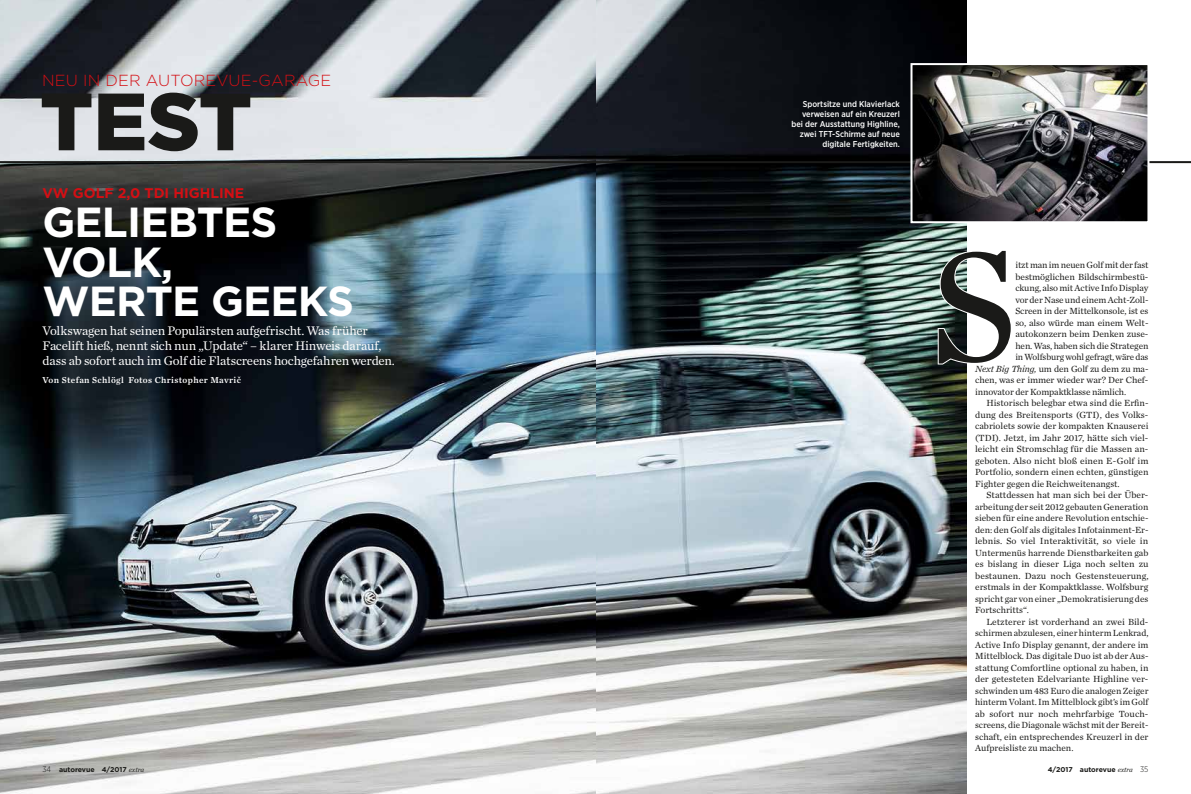
<style>
.page{position:relative;width:1191px;height:794px;background:#fff}
.page>*{position:absolute;margin:0;border:0;box-sizing:border-box;transform-origin:0 0}
.t1{font:161px "Chronicle Text G1";color:#1a1a18}
.t2{font:900 81px "Gotham";color:#1a1a18}
.t3{font:700 42px/39px "Gotham";letter-spacing:-.02em;color:#fff}
.t4{font:300 16px "Gotham";letter-spacing:.01em;color:#d40f14}
.t5{font:700 14px "Gotham";color:#d40f14}
.t6{font:13px/15px "Chronicle Text G1";letter-spacing:-.015em;color:#fff}
.t7{font:9.3px "Chronicle Text G1";color:#1a1a18}
.t8{font:9px "Chronicle Text G1 Semi";letter-spacing:.04em;color:#fff}
.t9{font:500 8.5px/10px "Gotham Narrow";color:#fff;text-align:right}
.t10{font:700 7px "Gotham";color:#1a1a18}
.s1{font-style:italic}
.s2{font-family:"Gotham Narrow";font-weight:300;font-size:8px}
.s3{font-family:"Chronicle Text G1";font-weight:400;font-style:italic}
</style>
<div class="page">
<img style="left:595px;top:0;width:371px;height:794px">
<img style="left:0;top:0;width:595px;height:794px">
<hr style="left:0;top:161px;width:1191px;height:2px;background:#1a1a18">
<svg style="left:936px;top:249px;width:31px;height:116px"></svg>
<img style="left:913px;top:66px;width:233px;height:154px">
<div style="left:910px;top:63px;width:239px;height:160px;border:2px solid #fff"></div>
<h3 class="t4" style="left:42px;top:70px;width:291px">NEU IN DER AUTOREVUE-GARAGE</h3>
<h2 class="t2" style="left:40px;top:66px;width:214px">TEST</h2>
<h3 class="t5" style="left:43px;top:184px;width:203px">VW GOLF 2,0 TDI HIGHLINE</h3>
<h3 class="t3" style="left:43px;top:203px;width:313px">GELIEBTES<br>VOLK,<br>WERTE GEEKS</h3>
<h3 class="t6" style="left:43px;top:322px;width:354px">Volkswagen hat seinen Populärsten aufgefrischt. Was früher<br>Facelift hieß, nennt sich nun „Update“ – klarer Hinweis darauf, dass ab sofort auch im Golf die Flatscreens hochgefahren werden.</h3>
<p class="t8" style="left:43px;top:373px;width:200px">Von Stefan Schlögl Fotos Christopher Mavrič</p>
<p class="t9" style="left:791px;top:99px;width:110px">Sportsitze und Klavierlack verweisen auf ein Kreuzerl bei der Ausstattung Highline, zwei TFT-Schirme auf neue digitale Fertigkeiten.</p>
<h1 class="t1" style="left:931px;top:185px;width:87px">S</h1>
<p class="t7" style="left:1015px;top:258px;width:135px">itzt man im neuen Golf mit der fast</p>
<p class="t7" style="left:1015px;top:270px;width:135px">bestmöglichen Bildschirmbestü-</p>
<p class="t7" style="left:1015px;top:281px;width:135px">ckung, also mit Active Info Display</p>
<p class="t7" style="left:1015px;top:293px;width:135px">vor der Nase und einem Acht-Zoll-</p>
<p class="t7" style="left:1015px;top:304px;width:135px">Screen in der Mittelkonsole, ist es</p>
<p class="t7" style="left:1015px;top:316px;width:133px">so, also würde man einem Welt-</p>
<p class="t7" style="left:1015px;top:327px;width:135px">autokonzern beim Denken zuse-</p>
<p class="t7" style="left:1015px;top:339px;width:135px">hen. Was, haben sich die Strategen</p>
<p class="t7" style="left:1015px;top:350px;width:135px">in Wolfsburg wohl gefragt, wäre das</p>
<p class="t7" style="left:975px;top:362px;width:175px"><span class="s1">Next Big Thing,</span> um den Golf zu dem zu ma-</p>
<p class="t7" style="left:975px;top:373px;width:174px">chen, was er immer wieder war? Der Chef-</p>
<p class="t7" style="left:975px;top:385px;width:153px">innovator der Kompaktklasse nämlich.</p>
<p class="t7" style="left:986px;top:396px;width:163px">Historisch belegbar etwa sind die Erfin-</p>
<p class="t7" style="left:975px;top:408px;width:174px">dung des Breitensports (GTI), des Volks-</p>
<p class="t7" style="left:975px;top:419px;width:175px">cabriolets sowie der kompakten Knauserei</p>
<p class="t7" style="left:975px;top:431px;width:175px">(TDI). Jetzt, im Jahr 2017, hätte sich viel-</p>
<p class="t7" style="left:975px;top:442px;width:174px">leicht ein Stromschlag für die Massen an-</p>
<p class="t7" style="left:975px;top:454px;width:175px">geboten. Also nicht bloß einen E-Golf im</p>
<p class="t7" style="left:975px;top:465px;width:175px">Portfolio, sondern einen echten, günstigen</p>
<p class="t7" style="left:975px;top:477px;width:146px">Fighter gegen die Reichweitenangst.</p>
<p class="t7" style="left:986px;top:488px;width:162px">Stattdessen hat man sich bei der Über-</p>
<p class="t7" style="left:975px;top:500px;width:175px">arbeitung der seit 2012 gebauten Generation</p>
<p class="t7" style="left:975px;top:511px;width:175px">sieben für eine andere Revolution entschie-</p>
<p class="t7" style="left:975px;top:523px;width:175px">den: den Golf als digitales Infotainment-Er-</p>
<p class="t7" style="left:975px;top:534px;width:175px">lebnis. So viel Interaktivität, so viele in</p>
<p class="t7" style="left:975px;top:546px;width:175px">Untermenüs harrende Dienstbarkeiten gab</p>
<p class="t7" style="left:975px;top:557px;width:175px">es bislang in dieser Liga noch selten zu</p>
<p class="t7" style="left:975px;top:569px;width:175px">bestaunen. Dazu noch Gestensteuerung,</p>
<p class="t7" style="left:975px;top:580px;width:175px">erstmals in der Kompaktklasse. Wolfsburg</p>
<p class="t7" style="left:975px;top:592px;width:175px">spricht gar von einer „Demokratisierung des</p>
<p class="t7" style="left:975px;top:603px;width:55px">Fortschritts“.</p>
<p class="t7" style="left:986px;top:615px;width:163px">Letzterer ist vorderhand an zwei Bild-</p>
<p class="t7" style="left:975px;top:626px;width:175px">schirmen abzulesen, einer hinterm Lenkrad,</p>
<p class="t7" style="left:975px;top:638px;width:175px">Active Info Display genannt, der andere im</p>
<p class="t7" style="left:975px;top:649px;width:175px">Mittelblock. Das digitale Duo ist ab der Aus-</p>
<p class="t7" style="left:975px;top:661px;width:175px">stattung Comfortline optional zu haben, in</p>
<p class="t7" style="left:975px;top:672px;width:175px">der getesteten Edelvariante Highline ver-</p>
<p class="t7" style="left:975px;top:684px;width:175px">schwinden um 483 Euro die analogen Zeiger</p>
<p class="t7" style="left:975px;top:695px;width:175px">hinterm Volant. Im Mittelblock gibt’s im Golf</p>
<p class="t7" style="left:975px;top:707px;width:175px">ab sofort nur noch mehrfarbige Touch-</p>
<p class="t7" style="left:975px;top:718px;width:175px">screens, die Diagonale wächst mit der Bereit-</p>
<p class="t7" style="left:975px;top:730px;width:175px">schaft, ein entsprechendes Kreuzerl in der</p>
<p class="t7" style="left:975px;top:741px;width:100px">Aufpreisliste zu machen.</p>
<p class="t10" style="left:42px;top:765px;width:103px"><span class="s2">34</span> autorevue 4/2017 <span class="s3">extra</span></p>
<p class="t10" style="left:1048px;top:765px;width:102px">4/2017 autorevue <span class="s3">extra</span> <span class="s2">35</span></p>
</div>
